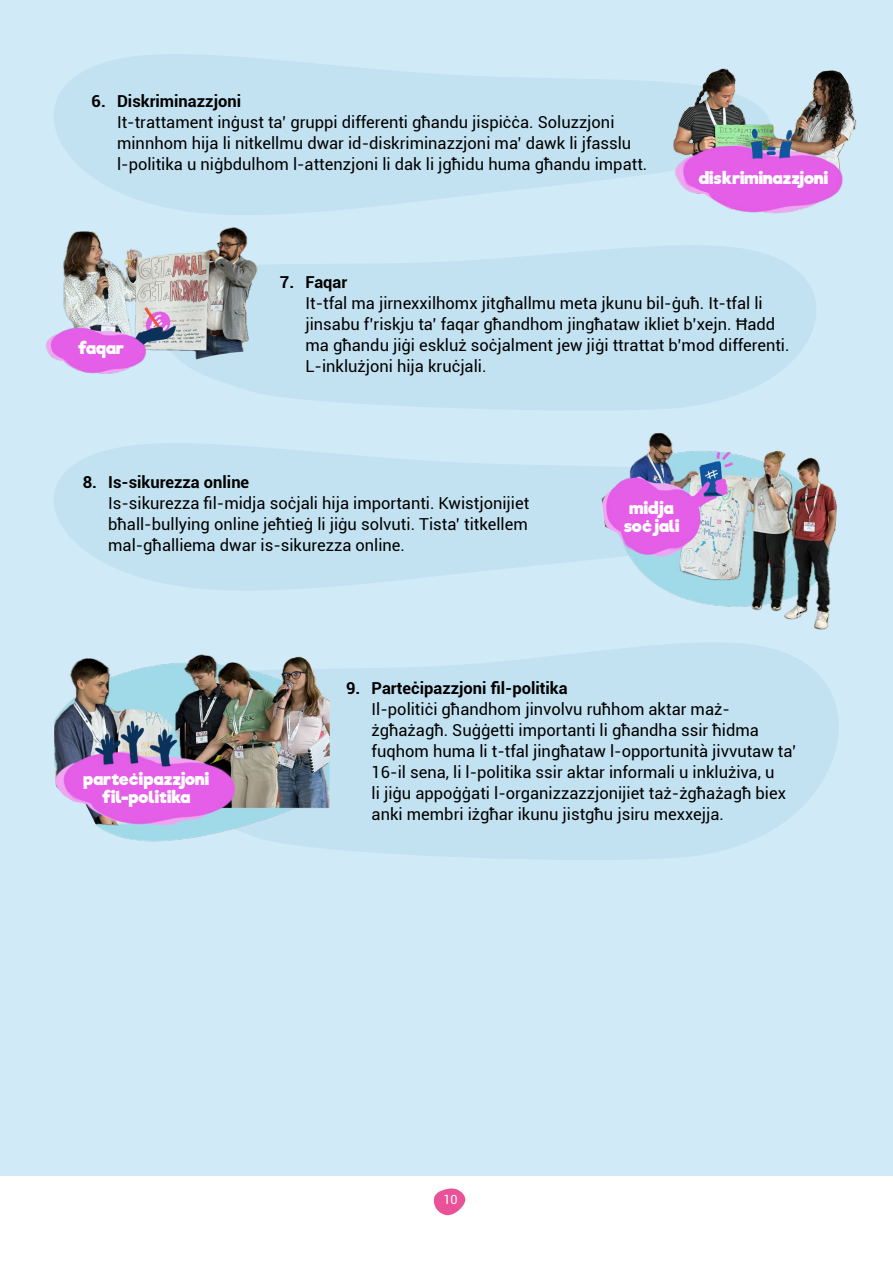
<style>
.page{position:relative;width:893px;height:1263px;background:#fff}
.page>*{position:absolute;margin:0;border:0;box-sizing:border-box;transform-origin:0 0}
.t1{font:16.5px/21px "Roboto";color:#000}
.Ballon{font:700 16.5px/18px "Riffic";letter-spacing:-.03em;color:#fff;text-align:center}
.t2{font:12.6px "Roboto";color:#fff}
.s1{font-weight:700}
</style>
<div class="page">
<div style="left:0;top:0;width:893px;height:1176px;background:#d0ebf7"></div>
<svg style="left:433px;top:1188px;width:33px;height:27px"></svg>
<svg style="left:54px;top:443px;width:548px;height:147px;fill:#c3e2f1"></svg>
<svg style="left:212px;top:245px;width:604px;height:165px;fill:#c3e2f1"></svg>
<svg style="left:330px;top:643px;width:509px;height:217px;fill:#c3e2f1"></svg>
<svg style="left:54px;top:54px;width:612px;height:161px;fill:#c3e2f1"></svg>
<img style="left:666px;top:68px;width:191px;height:146px">
<img style="left:54px;top:654px;width:276px;height:195px">
<img style="left:602px;top:433px;width:235px;height:197px">
<img style="left:45px;top:227px;width:219px;height:151px">
<p class="t1" style="left:117px;top:90px;width:532px;text-indent:-26px"><span class="s1">6. Diskriminazzjoni<br></span>It-trattament inġust ta’ gruppi differenti għandu jispiċċa. Soluzzjoni minnhom hija li nitkellmu dwar id-diskriminazzjoni ma’ dawk li jfasslu l-politika u niġbdulhom l-attenzjoni li dak li jgħidu huma għandu impatt.</p>
<p class="Ballon" style="left:698px;top:169px;width:131px">diskriminazzjoni</p>
<p class="Ballon" style="left:78px;top:339px;width:48px">faqar</p>
<p class="t1" style="left:305px;top:271px;width:486px;text-indent:-26px"><span class="s1">7. Faqar<br></span>It-tfal ma jirnexxilhomx jitgħallmu meta jkunu bil-ġuħ. It-tfal li jinsabu f’riskju ta’ faqar għandhom jingħataw ikliet b’xejn. Ħadd ma għandu jiġi eskluż soċjalment jew jiġi ttrattat b’mod differenti.<br>L-inklużjoni hija kruċjali.</p>
<p class="t1" style="left:108px;top:471px;width:423px;text-indent:-26px"><span class="s1">8. Is-sikurezza online<br></span>Is-sikurezza fil-midja soċjali hija importanti. Kwistjonijiet bħall-bullying online jeħtieġ li jiġu solvuti. Tista’ titkellem mal-għalliema dwar is-sikurezza online.</p>
<p class="Ballon" style="left:623px;top:499px;width:58px">midja soċjali</p>
<p class="Ballon" style="left:83px;top:770px;width:128px">parteċipazzjoni fil-politika</p>
<p class="t1" style="left:372px;top:676px;width:426px;text-indent:-26px"><span class="s1">9. Parteċipazzjoni fil-politika<br></span>Il-politiċi għandhom jinvolvu ruħhom aktar maż&shy;żgħażagħ. Suġġetti importanti li għandha ssir ħidma fuqhom huma li t-tfal jingħataw l-opportunità jivvutaw ta’ 16-il sena, li l-politika ssir aktar informali u inklużiva, u<br>li jiġu appoġġati l-organizzazzjonijiet taż-żgħażagħ biex anki membri iżgħar ikunu jistgħu jsiru mexxejja.</p>
<p class="t2" style="left:443px;top:1191px;width:16px">10</p>
</div>
